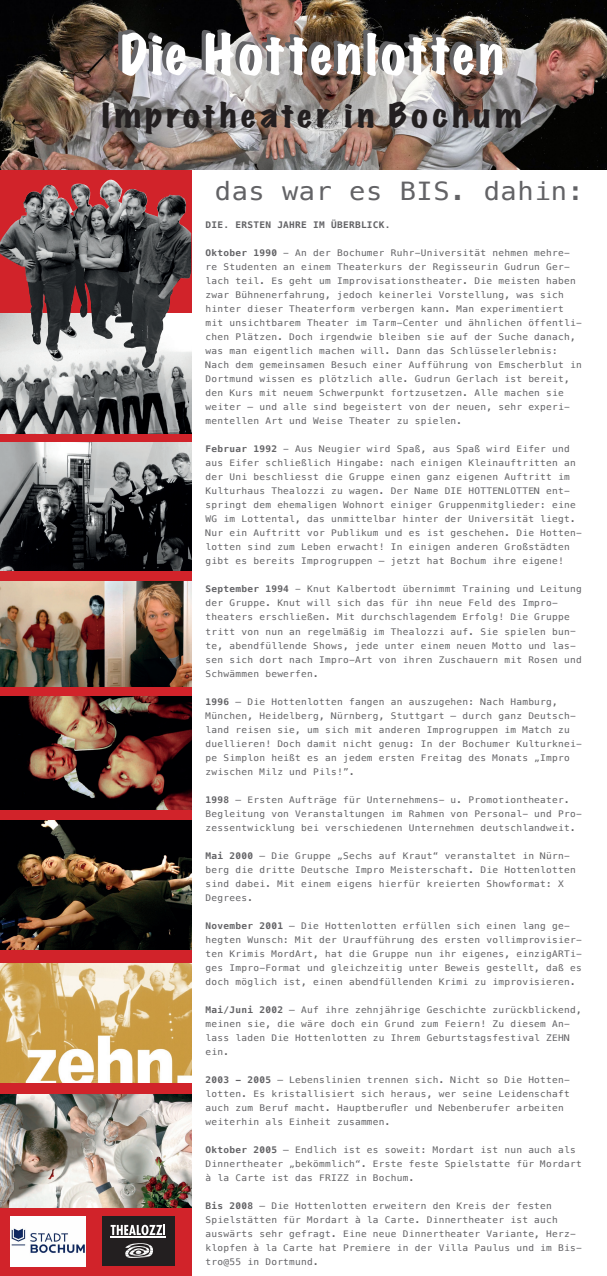
<style>
.page{position:relative;width:607px;height:1276px;background:#fff}
.page>*{position:absolute;margin:0;border:0;box-sizing:border-box;transform-origin:0 0}
.t1{font:expanded 50px "Marker Felt";letter-spacing:.065em;color:#fff}
.t2{font:expanded 30px "Marker Felt";letter-spacing:.13em;color:#231f20;scale:1.12 1}
.t3{font:25px "Menlo";letter-spacing:.02em;color:#636366;scale:1.08 1}
.t4{font:9px/14px "Menlo";letter-spacing:.03em;color:#636366;scale:1.05 1}
.t5{font:700 9px "Menlo";letter-spacing:.03em;color:#636366;scale:1.05 1}
.s1{font-weight:700}
</style>
<div class="page">
<svg style="left:0;top:170px;width:191px;height:1106px;background:#af2d32"></svg>
<img style="left:0;top:0;width:607px;height:170px">
<div style="left:103px;top:1216px;width:72px;height:50px;background:#231f20"></div>
<hr style="left:110px;top:1236px;width:56px;height:1px;background:#fff">
<svg style="left:111px;top:1224px;width:54px;height:11px"></svg>
<svg style="left:125px;top:1243px;width:28px;height:15px"></svg>
<img style="left:10px;top:1216px;width:75px;height:50px">
<img style="left:0;top:314px;width:191px;height:119px">
<img style="left:0;top:182px;width:135px;height:180px">
<img style="left:0;top:821px;width:191px;height:128px">
<img style="left:0;top:963px;width:191px;height:119px">
<img style="left:0;top:1094px;width:191px;height:113px">
<img style="left:0;top:442px;width:191px;height:128px">
<img style="left:0;top:581px;width:191px;height:106px">
<img style="left:0;top:696px;width:191px;height:113px">
<h1 class="t1" style="left:120px;top:15px;width:385px">Die Hottenlotten</h1>
<h2 class="t2" style="left:102px;top:91px;width:376px">Improtheater in Bochum</h2>
<h3 class="t3" style="left:215px;top:174px;width:343px">das war es BIS. dahin:</h3>
<p class="t5" style="left:206px;top:219px;width:178px">DIE. ERSTEN JAHRE IM ÜBERBLICK.</p>
<p class="t4" style="left:206px;top:246px;width:360px"><span class="s1">Oktober 1990</span> - An der Bochumer Ruhr-Universität nehmen mehre&shy;re Studenten an einem Theaterkurs der Regisseurin Gudrun Ger&shy;lach teil. Es geht um Improvisationstheater. Die meisten haben zwar Bühnenerfahrung, jedoch keinerlei Vorstellung, was sich hinter dieser Theaterform verbergen kann. Man experimentiert mit unsichtbarem Theater im Tarm-Center und ähnlichen öffentli&shy;chen Plätzen. Doch irgendwie bleiben sie auf der Suche danach, was man eigentlich machen will. Dann das Schlüsselerlebnis:<br>Nach dem gemeinsamen Besuch einer Aufführung von Emscherblut in Dortmund wissen es plötzlich alle. Gudrun Gerlach ist bereit, den Kurs mit neuem Schwerpunkt fortzusetzen. Alle machen sie weiter – und alle sind begeistert von der neuen, sehr experi&shy;mentellen Art und Weise Theater zu spielen.</p>
<p class="t4" style="left:206px;top:442px;width:360px"><span class="s1">Februar 1992</span> - Aus Neugier wird Spaß, aus Spaß wird Eifer und aus Eifer schließlich Hingabe: nach einigen Kleinauftritten an der Uni beschliesst die Gruppe einen ganz eigenen Auftritt im Kulturhaus Thealozzi zu wagen. Der Name DIE HOTTENLOTTEN ent&shy;springt dem ehemaligen Wohnort einiger Gruppenmitglieder: eine WG im Lottental, das unmittelbar hinter der Universität liegt.<br>Nur ein Auftritt vor Publikum und es ist geschehen. Die Hotten&shy;lotten sind zum Leben erwacht! In einigen anderen Großstädten gibt es bereits Improgruppen – jetzt hat Bochum ihre eigene!</p>
<p class="t4" style="left:206px;top:582px;width:360px"><span class="s1">September 1994</span> - Knut Kalbertodt übernimmt Training und Leitung der Gruppe. Knut will sich das für ihn neue Feld des Impro&shy;theaters erschließen. Mit durchschlagendem Erfolg! Die Gruppe tritt von nun an regelmäßig im Thealozzi auf. Sie spielen bun&shy;te, abendfüllende Shows, jede unter einem neuen Motto und las&shy;sen sich dort nach Impro-Art von ihren Zuschauern mit Rosen und Schwämmen bewerfen.</p>
<p class="t4" style="left:206px;top:694px;width:360px"><span class="s1">1996</span> – Die Hottenlotten fangen an auszugehen: Nach Hamburg, München, Heidelberg, Nürnberg, Stuttgart – durch ganz Deutsch&shy;land reisen sie, um sich mit anderen Improgruppen im Match zu duellieren! Doch damit nicht genug: In der Bochumer Kulturknei&shy;pe Simplon heißt es an jedem ersten Freitag des Monats „Impro zwischen Milz und Pils!”.</p>
<p class="t4" style="left:206px;top:792px;width:360px"><span class="s1">1998</span> – Ersten Aufträge für Unternehmens- u. Promotiontheater.<br>Begleitung von Veranstaltungen im Rahmen von Personal- und Pro&shy;zessentwicklung bei verschiedenen Unternehmen deutschlandweit.</p>
<p class="t4" style="left:206px;top:848px;width:354px"><span class="s1">Mai 2000</span> – Die Gruppe „Sechs auf Kraut“ veranstaltet in Nürn&shy;berg die dritte Deutsche Impro Meisterschaft. Die Hottenlotten sind dabei. Mit einem eigens hierfür kreierten Showformat: X Degrees.</p>
<p class="t4" style="left:206px;top:918px;width:360px"><span class="s1">November 2001</span> – Die Hottenlotten erfüllen sich einen lang ge&shy;hegten Wunsch: Mit der Uraufführung des ersten vollimprovisier&shy;ten Krimis MordArt, hat die Gruppe nun ihr eigenes, einzigARTi&shy;ges Impro-Format und gleichzeitig unter Beweis gestellt, daß es doch möglich ist, einen abendfüllenden Krimi zu improvisieren.</p>
<p class="t4" style="left:206px;top:1002px;width:360px"><span class="s1">Mai/Juni 2002</span> – Auf ihre zehnjährige Geschichte zurückblickend, meinen sie, die wäre doch ein Grund zum Feiern! Zu diesem An&shy;lass laden Die Hottenlotten zu Ihrem Geburtstagsfestival ZEHN ein.</p>
<p class="t4" style="left:206px;top:1072px;width:348px"><span class="s1">2003 - 2005</span> – Lebenslinien trennen sich. Nicht so Die Hotten&shy;lotten. Es kristallisiert sich heraus, wer seine Leidenschaft auch zum Beruf macht. Hauptberufler und Nebenberufer arbeiten weiterhin als Einheit zusammen.</p>
<p class="t4" style="left:206px;top:1142px;width:360px"><span class="s1">Oktober 2005</span> – Endlich ist es soweit: Mordart ist nun auch als<br>Dinnertheater „bekömmlich“. Erste feste Spielstatte für Mordart à la Carte ist das FRIZZ in Bochum.</p>
<p class="t4" style="left:206px;top:1198px;width:360px"><span class="s1">Bis 2008</span> – Die Hottenlotten erweitern den Kreis der festen Spielstätten für Mordart à la Carte. Dinnertheater ist auch auswärts sehr gefragt. Eine neue Dinnertheater Variante, Herz&shy;klopfen à la Carte hat Premiere in der Villa Paulus und im Bis&shy;tro@55 in Dortmund.</p>
</div>
